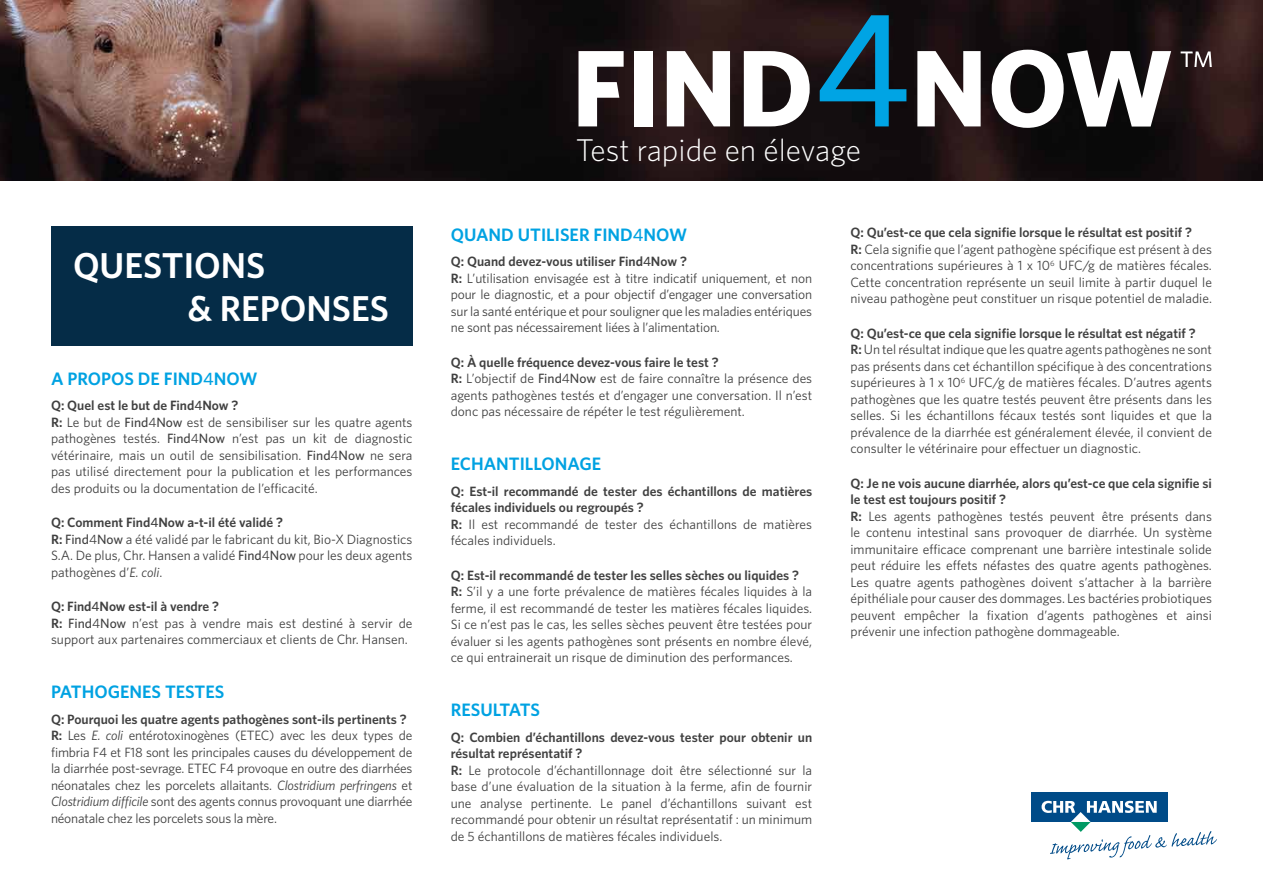
<style>
.page{position:relative;width:1263px;height:893px;background:#fff}
.page>*{position:absolute;margin:0;border:0;box-sizing:border-box;transform-origin:0 0}
.t1{font:600 36px "Whitney";color:#fff}
.t2{font:300 31.5px "Whitney";color:#fff}
.t3{font:600 18px "Whitney";color:#00a2e2}
.t4{font:13.5px/16.5px "Whitney";color:#404040}
.t5{font:600 13.5px/16.5px "Whitney";color:#404040}
.s1{font-weight:500}
.s2{font-weight:600}
.s3{font-style:italic}
.s4{font-weight:400}
</style>
<div class="page">
<img style="left:0;top:0;width:1263px;height:181px">
<svg style="left:578px;top:51px;width:46px;height:75px"></svg>
<div style="left:634px;top:51px;width:19px;height:75px;background:#fff"></div>
<svg style="left:667px;top:51px;width:63px;height:75px"></svg>
<svg style="left:744px;top:51px;width:66px;height:75px"></svg>
<svg style="left:820px;top:15px;width:86px;height:111px;background:#11455d"></svg>
<svg style="left:917px;top:51px;width:64px;height:75px"></svg>
<svg style="left:992px;top:50px;width:179px;height:78px"></svg>
<svg style="left:1180px;top:51px;width:32px;height:16px"></svg>
<div style="left:51px;top:226px;width:361px;height:119px;background:#052c47"></div>
<div style="left:1031px;top:792px;width:136px;height:30px;background:#004b88"></div>
<svg style="left:1041px;top:801px;width:176px;height:58px"></svg>
<p class="t1" style="left:73px;top:242px;width:194px">QUESTIONS</p>
<p class="t1" style="left:188px;top:285px;width:203px">&amp; REPONSES</p>
<p class="t3" style="left:51px;top:367px;width:208px">A PROPOS DE FIND<span class="s1">4</span>NOW</p>
<p class="t5" style="left:51px;top:397px;width:189px">Q: Quel est le but de Find<span class="s1">4</span>Now ?</p>
<p class="t4" style="left:51px;top:414px;width:363px;text-align:justify"><span class="s2">R:</span> Le but de <span class="s1">Find</span>4<span class="s1">Now</span> est de sensibiliser sur les quatre agents pathogènes testés. <span class="s1">Find</span>4<span class="s1">Now</span> n’est pas un kit de diagnostic vétérinaire, mais un outil de sensibilisation. <span class="s1">Find</span>4<span class="s1">Now</span> ne sera pas utilisé directement pour la publication et les performances des produits ou la documentation de l’efficacité.</p>
<p class="t5" style="left:51px;top:514px;width:234px">Q: Comment Find<span class="s1">4</span>Now a-t-il été validé ?</p>
<p class="t4" style="left:51px;top:531px;width:363px;text-align:justify"><span class="s2">R:</span> <span class="s1">Find</span>4<span class="s1">Now</span> a été validé par le fabricant du kit, Bio-X Diagnostics S.A. De plus, Chr. Hansen a validé <span class="s1">Find</span>4<span class="s1">Now</span> pour les deux agents pathogènes d’<span class="s3">E. coli</span>.</p>
<p class="t5" style="left:51px;top:598px;width:170px">Q: Find<span class="s1">4</span>Now est-il à vendre ?</p>
<p class="t4" style="left:51px;top:615px;width:363px"><span class="s2">R:</span> <span class="s1">Find</span>4<span class="s1">Now</span> n’est pas à vendre mais est destiné à servir de support aux partenaires commerciaux et clients de Chr. Hansen.</p>
<p class="t3" style="left:51px;top:680px;width:175px">PATHOGENES TESTES</p>
<p class="t5" style="left:51px;top:711px;width:357px">Q: Pourquoi les quatre agents pathogènes sont-ils pertinents ?</p>
<p class="t4" style="left:51px;top:727px;width:363px;text-align:justify"><span class="s2">R:</span> Les <span class="s3">E. coli</span> entérotoxinogènes (ETEC) avec les deux types de fimbria F4 et F18 sont les principales causes du développement de la diarrhée post-sevrage. ETEC F4 provoque en outre des diarrhées néonatales chez les porcelets allaitants. <span class="s3">Clostridium perfringens</span> et <span class="s3">Clostridium difficile</span> sont des agents connus provoquant une diarrhée néonatale chez les porcelets sous la mère.</p>
<p class="t2" style="left:576px;top:129px;width:287px">Test rapide en élevage</p>
<h3 class="t3" style="left:451px;top:223px;width:238px">QUAND UTILISER FIND<span class="s1">4</span>NOW</h3>
<p class="t4" style="left:451px;top:253px;width:363px"><span class="s2">Q: Quand devez-vous utiliser Find</span><span class="s1">4</span><span class="s2">Now ?<br>R:</span> L’utilisation envisagée est à titre indicatif uniquement, et non pour le diagnostic, et a pour objectif d’engager une conversation sur la santé entérique et pour souligner que les maladies entériques ne sont pas nécessairement liées à l’alimentation.</p>
<p class="t4" style="left:451px;top:354px;width:363px"><span class="s2">Q: À quelle fréquence devez-vous faire le test ?<br>R:</span> L’objectif de <span class="s1">Find</span>4<span class="s1">Now</span> est de faire connaître la présence des agents pathogènes testés et d’engager une conversation. Il n’est donc pas nécessaire de répéter le test régulièrement.</p>
<h3 class="t3" style="left:451px;top:452px;width:152px">ECHANTILLONAGE</h3>
<p class="t5" style="left:451px;top:483px;width:363px">Q: Est-il recommandé de tester des échantillons de matières fécales individuels ou regroupés ?<br>R: <span class="s4">Il est recommandé de tester des échantillons de matières fécales individuels.</span></p>
<p class="t4" style="left:451px;top:567px;width:363px"><span class="s2">Q: Est-il recommandé de tester les selles sèches ou liquides ?<br>R:</span> S’il y a une forte prévalence de matières fécales liquides à la ferme, il est recommandé de tester les matières fécales liquides.<br>Si ce n’est pas le cas, les selles sèches peuvent être testées pour évaluer si les agents pathogènes sont présents en nombre élevé, ce qui entrainerait un risque de diminution des performances.</p>
<h3 class="t3" style="left:451px;top:698px;width:91px">RESULTATS</h3>
<p class="t4" style="left:451px;top:729px;width:363px"><span class="s2">Q: Combien d’échantillons devez-vous tester pour obtenir un résultat représentatif ?<br>R:</span> Le protocole d’échantillonnage doit être sélectionné sur la base d’une évaluation de la situation à la ferme, afin de fournir une analyse pertinente. Le panel d’échantillons suivant est recommandé pour obtenir un résultat représentatif : un minimum de 5 échantillons de matières fécales individuels.</p>
<p class="t4" style="left:850px;top:224px;width:363px"><span class="s2">Q: Qu’est-ce que cela signifie lorsque le résultat est positif ?<br>R:</span> Cela signifie que l’agent pathogène spécifique est présent à des concentrations supérieures à 1 x 10<sup>6</sup> UFC/g de matières fécales.<br>Cette concentration représente un seuil limite à partir duquel le niveau pathogène peut constituer un risque potentiel de maladie.</p>
<p class="t4" style="left:850px;top:324px;width:363px"><span class="s2">Q: Qu’est-ce que cela signifie lorsque le résultat est négatif ?<br>R:</span> Un tel résultat indique que les quatre agents pathogènes ne sont pas présents dans cet échantillon spécifique à des concentrations supérieures à 1 x 10<sup>6</sup> UFC/g de matières fécales. D’autres agents pathogènes que les quatre testés peuvent être présents dans les selles. Si les échantillons fécaux testés sont liquides et que la prévalence de la diarrhée est généralement élevée, il convient de consulter le vétérinaire pour effectuer un diagnostic.</p>
<p class="t4" style="left:850px;top:474px;width:363px"><span class="s2">Q: Je ne vois aucune diarrhée, alors qu’est-ce que cela signifie si le test est toujours positif ?<br>R:</span> Les agents pathogènes testés peuvent être présents dans le contenu intestinal sans provoquer de diarrhée. Un système immunitaire efficace comprenant une barrière intestinale solide peut réduire les effets néfastes des quatre agents pathogènes.<br>Les quatre agents pathogènes doivent s’attacher à la barrière épithéliale pour causer des dommages. Les bactéries probiotiques peuvent empêcher la fixation d’agents pathogènes et ainsi prévenir une infection pathogène dommageable.</p>
</div>
